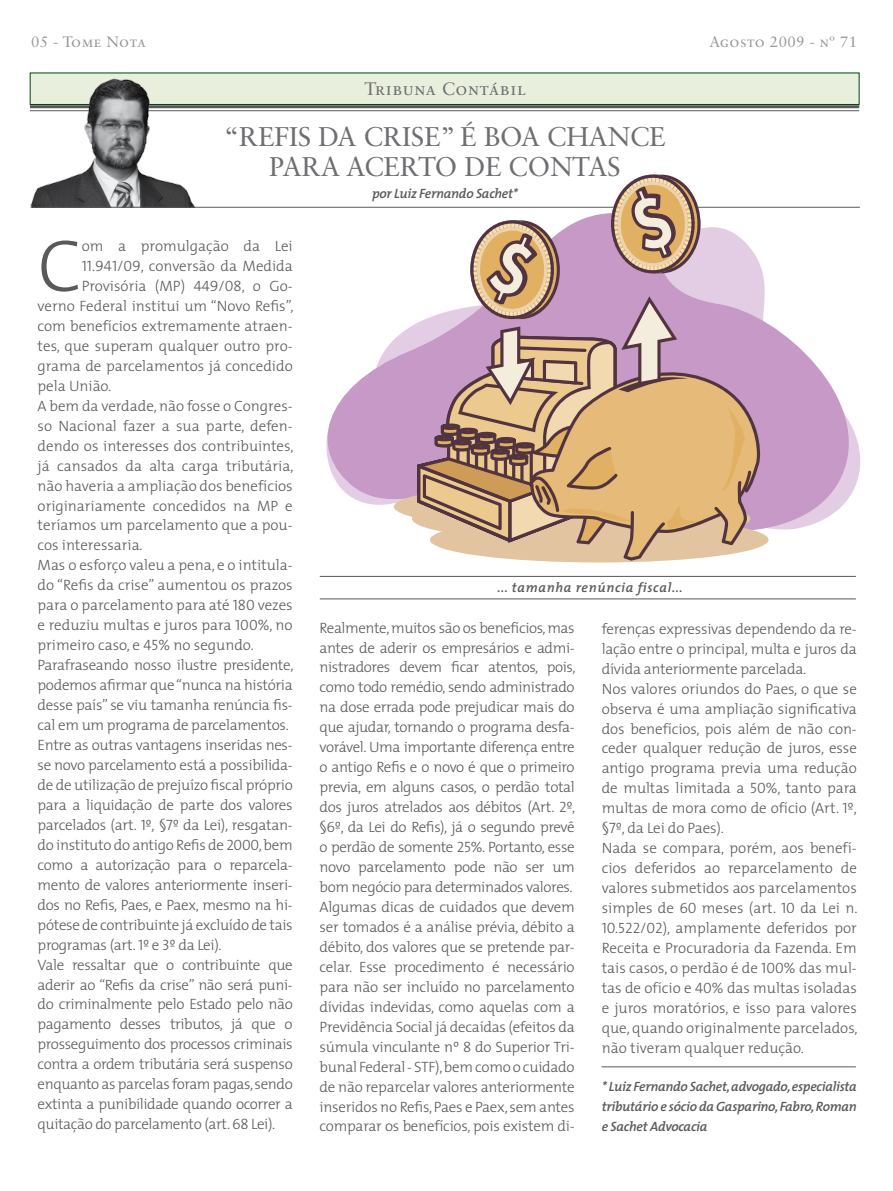
<style>
.page{position:relative;width:893px;height:1191px;background:#fff}
.page>*{position:absolute;margin:0;border:0;box-sizing:border-box;transform-origin:0 0}
.t1{font:300 74.1px "The Mix";color:#58595b}
.t2{font:27px/30px "Sabon Roman SC";letter-spacing:-.01em;color:#6d6e71;text-align:center}
.t3{font:18px "Sabon Roman SC";letter-spacing:.03em;color:#6d6e71}
.t4{font:300 15px/20px "The Mix";letter-spacing:-.015em;color:#58595b}
.t5{font:15px "Sabon Roman SC";letter-spacing:.03em;color:#939598}
.t6{font:italic 600 13.5px/20px "The Mix";letter-spacing:-.02em;color:#58595b;text-align:justify}
.t7{font:italic 600 13.5px "The Mix";letter-spacing:.05em;color:#58595b}
.s1{font-family:"Sabon"}
.s2{font-family:"The Mix Light Caps";font-weight:400}
</style>
<div class="page">
<svg style="left:326px;top:268px;width:535px;height:279px"></svg>
<div style="left:30px;top:73px;width:829px;height:32px;background:#e8f0dd;border:1px solid #004510"></div>
<hr style="left:30px;top:105px;width:829px;height:3px;background:#58595b">
<hr style="left:30px;top:110px;width:829px;height:1px;background:#58595b">
<hr style="left:320px;top:598px;width:536px;height:1px;background:#58595b">
<hr style="left:320px;top:576px;width:536px;height:1px;background:#58595b">
<hr style="left:601px;top:1066px;width:255px;height:1px;background:#58595b">
<img style="left:29px;top:75px;width:172px;height:132px">
<hr style="left:31px;top:207px;width:829px;height:1px;background:#58595b">
<div style="left:394px;top:484px;width:338px;height:45px;background:#e2c4a1;border-radius:50%"></div>
<svg style="left:417px;top:174px;width:344px;height:386px"></svg>
<p class="t5" style="left:31px;top:33px;width:116px"><span class="s1">05</span> - Tome Nota</p>
<p class="t5" style="left:709px;top:33px;width:149px">Agosto <span class="s1">2009</span> - nº <span class="s1">71</span></p>
<p class="t3" style="left:365px;top:78px;width:163px">Tribuna Contábil</p>
<h2 class="t2" style="left:224px;top:121px;width:443px">“REFIS DA CRISE” É BOA CHANCE<br>PARA ACERTO DE CONTAS</h2>
<h1 class="t1" style="left:38px;top:205px;width:46px">C</h1>
<p class="t4" style="left:82px;top:235px;width:213px">om a promulgação da Lei</p>
<p class="t4" style="left:82px;top:255px;width:213px"><span class="s2">11.941/09</span>, conversão da Medida</p>
<p class="t4" style="left:82px;top:275px;width:213px">Provisória (MP) <span class="s2">449/08</span>, o Go-</p>
<p class="t4" style="left:38px;top:295px;width:257px">verno Federal institui um “Novo Refis”,</p>
<p class="t4" style="left:38px;top:315px;width:257px">com benefícios extremamente atraen-</p>
<p class="t4" style="left:38px;top:335px;width:257px">tes, que superam qualquer outro pro-</p>
<p class="t4" style="left:38px;top:355px;width:257px">grama de parcelamentos já concedido</p>
<p class="t4" style="left:38px;top:375px;width:75px">pela União.</p>
<p class="t4" style="left:38px;top:395px;width:257px">A bem da verdade, não fosse o Congres-</p>
<p class="t4" style="left:38px;top:415px;width:257px">so Nacional fazer a sua parte, defen-</p>
<p class="t4" style="left:38px;top:435px;width:257px">dendo os interesses dos contribuintes,</p>
<p class="t4" style="left:38px;top:455px;width:257px">já cansados da alta carga tributária,</p>
<p class="t4" style="left:38px;top:475px;width:257px">não haveria a ampliação dos benefícios</p>
<p class="t4" style="left:38px;top:495px;width:257px">originariamente concedidos na MP e</p>
<p class="t4" style="left:38px;top:515px;width:257px">teríamos um parcelamento que a pou-</p>
<p class="t4" style="left:38px;top:535px;width:107px">cos interessaria.</p>
<p class="t4" style="left:38px;top:555px;width:257px">Mas o esforço valeu a pena, e o intitula-</p>
<p class="t4" style="left:38px;top:575px;width:257px">do “Refis da crise” aumentou os prazos</p>
<p class="t4" style="left:38px;top:595px;width:257px">para o parcelamento para até <span class="s2">180</span> vezes</p>
<p class="t4" style="left:38px;top:615px;width:257px">e reduziu multas e juros para <span class="s2">100</span>%, no</p>
<p class="t4" style="left:38px;top:634px;width:218px">primeiro caso, e <span class="s2">45</span>% no segundo.</p>
<p class="t4" style="left:38px;top:654px;width:257px">Parafraseando nosso ilustre presidente,</p>
<p class="t4" style="left:38px;top:674px;width:257px">podemos afirmar que “nunca na história</p>
<p class="t4" style="left:38px;top:694px;width:257px">desse país” se viu tamanha renúncia fis-</p>
<p class="t4" style="left:38px;top:714px;width:253px">cal em um programa de parcelamentos.</p>
<p class="t4" style="left:38px;top:734px;width:257px">Entre as outras vantagens inseridas nes-</p>
<p class="t4" style="left:38px;top:754px;width:257px">se novo parcelamento está a possibilida-</p>
<p class="t4" style="left:38px;top:774px;width:257px">de de utilização de prejuízo fiscal próprio</p>
<p class="t4" style="left:38px;top:794px;width:257px">para a liquidação de parte dos valores</p>
<p class="t4" style="left:38px;top:814px;width:257px">parcelados (art. <span class="s2">1º</span>, <span class="s2">§7º</span> da Lei), resgatan-</p>
<p class="t4" style="left:38px;top:834px;width:257px">do instituto do antigo Refis de <span class="s2">2000</span>, bem</p>
<p class="t4" style="left:38px;top:854px;width:257px">como a autorização para o reparcela-</p>
<p class="t4" style="left:38px;top:874px;width:257px">mento de valores anteriormente inseri-</p>
<p class="t4" style="left:38px;top:894px;width:257px">dos no Refis, Paes, e Paex, mesmo na hi-</p>
<p class="t4" style="left:38px;top:914px;width:257px">pótese de contribuinte já excluído de tais</p>
<p class="t4" style="left:38px;top:934px;width:186px">programas (art. <span class="s2">1º</span> e <span class="s2">3º</span> da Lei).</p>
<p class="t4" style="left:38px;top:954px;width:257px">Vale ressaltar que o contribuinte que</p>
<p class="t4" style="left:38px;top:974px;width:257px">aderir ao “Refis da crise” não será puni-</p>
<p class="t4" style="left:38px;top:994px;width:257px">do criminalmente pelo Estado pelo não</p>
<p class="t4" style="left:38px;top:1014px;width:257px">pagamento desses tributos, já que o</p>
<p class="t4" style="left:38px;top:1033px;width:257px">prosseguimento dos processos criminais</p>
<p class="t4" style="left:38px;top:1053px;width:257px">contra a ordem tributária será suspenso</p>
<p class="t4" style="left:38px;top:1073px;width:257px">enquanto as parcelas foram pagas, sendo</p>
<p class="t4" style="left:38px;top:1093px;width:257px">extinta a punibilidade quando ocorrer a</p>
<p class="t4" style="left:38px;top:1113px;width:239px">quitação do parcelamento (art. <span class="s2">68</span> Lei).</p>
<p class="t6" style="left:372px;top:183px;width:147px">por Luiz Fernando Sachet*</p>
<p class="t7" style="left:497px;top:576px;width:187px">... tamanha renúncia fiscal...</p>
<p class="t4" style="left:320px;top:617px;width:257px">Realmente, muitos são os benefícios, mas antes de aderir os empresários e admi&shy;nistradores devem ficar atentos, pois, como todo remédio, sendo administrado na dose errada pode prejudicar mais do que ajudar, tornando o programa desfa&shy;vorável. Uma importante diferença entre o antigo Refis e o novo é que o primeiro previa, em alguns casos, o perdão total dos juros atrelados aos débitos (Art. <span class="s2">2º, §6º</span>, da Lei do Refis), já o segundo prevê o perdão de somente <span class="s2">25</span>%. Portanto, esse novo parcelamento pode não ser um bom negócio para determinados valores.<br>Algumas dicas de cuidados que devem ser tomados é a análise prévia, débito a débito, dos valores que se pretende par&shy;celar. Esse procedimento é necessário para não ser incluído no parcelamento dívidas indevidas, como aquelas com a Previdência Social já decaídas (efeitos da súmula vinculante nº <span class="s2">8</span> do Superior Tri&shy;bunal Federal - STF), bem como o cuidado de não reparcelar valores anteriormente inseridos no Refis, Paes e Paex, sem antes comparar os benefícios, pois existem di-</p>
<p class="t4" style="left:602px;top:618px;width:257px">ferenças expressivas dependendo da re&shy;lação entre o principal, multa e juros da dívida anteriormente parcelada.<br>Nos valores oriundos do Paes, o que se observa é uma ampliação significativa dos benefícios, pois além de não con&shy;ceder qualquer redução de juros, esse antigo programa previa uma redução de multas limitada a <span class="s2">50</span>%, tanto para multas de mora como de ofício (Art. <span class="s2">1º, §7º</span>, da Lei do Paes).<br>Nada se compara, porém, aos benefí&shy;cios deferidos ao reparcelamento de valores submetidos aos parcelamentos simples de <span class="s2">60</span> meses (art. <span class="s2">10</span> da Lei n.<br><span class="s2">10.522/02</span>), amplamente deferidos por Receita e Procuradoria da Fazenda. Em tais casos, o perdão é de <span class="s2">100</span>% das mul&shy;tas de ofício e <span class="s2">40</span>% das multas isoladas e juros moratórios, e isso para valores que, quando originalmente parcelados, não tiveram qualquer redução.</p>
<p class="t6" style="left:602px;top:1076px;width:257px">* Luiz Fernando Sachet, advogado, especialista tributário e sócio da Gasparino, Fabro, Roman e Sachet Advocacia</p>
</div>
